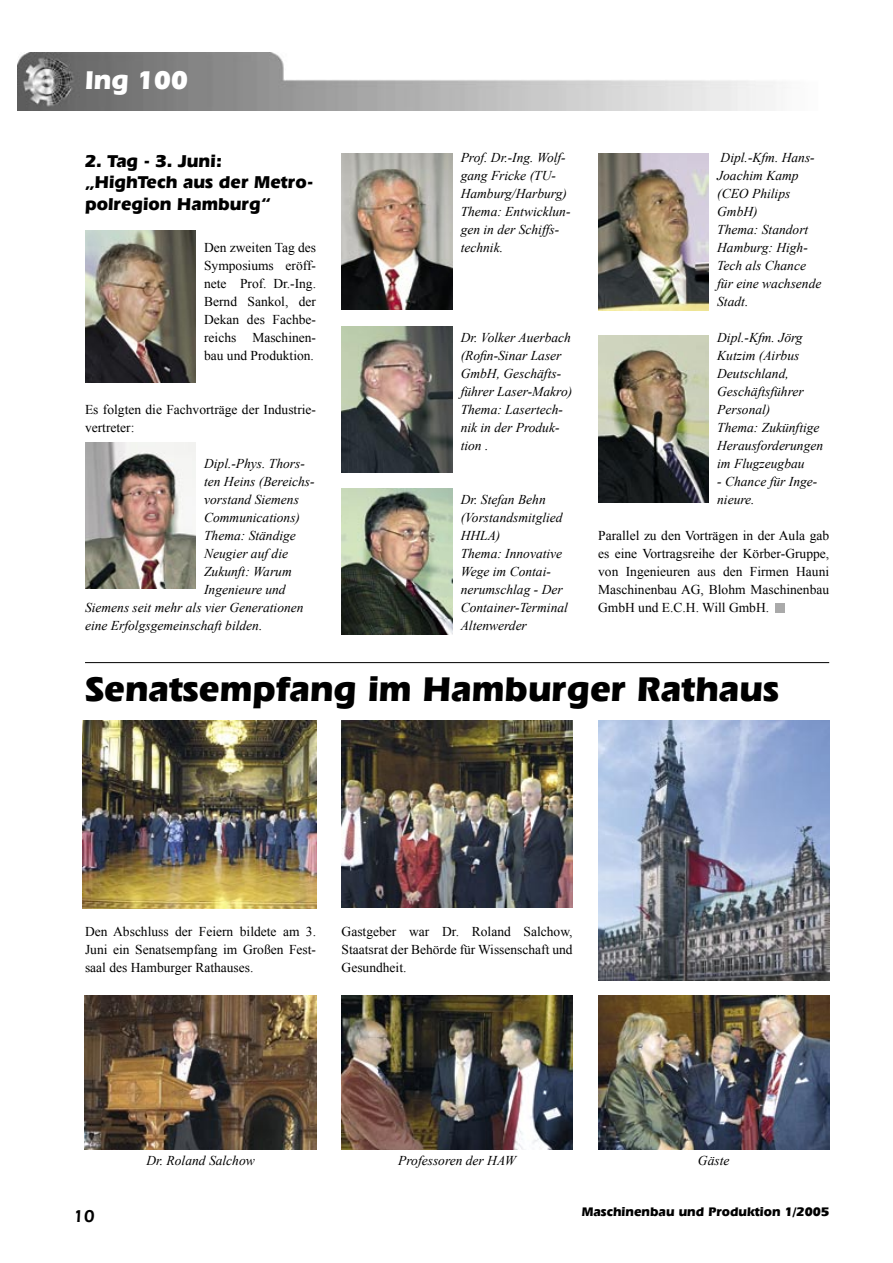
<style>
.page{position:relative;width:893px;height:1263px;background:#fff}
.page>*{position:absolute;margin:0;border:0;box-sizing:border-box;transform-origin:0 0}
.t1{font:700 36px "Eras IT Cby BT";color:#000}
.t2{font:700 27px "Eras IT Cby BT";color:#fff}
.t3{font:700 18px/21.6px "Eras IT Cby BT";color:#000}
.t4{font:600 18px "Eras IT Cby BT";color:#000}
.t5{font:italic 13.5px/18px "Times New Roman";color:#000}
.t6{font:13.5px/18px "Times New Roman";color:#000;text-align:justify}
.t7{font:700 13.05px "Eras IT Cby BT";color:#000}
</style>
<div class="page">
<img style="left:17px;top:53px;width:759px;height:58px">
<hr style="left:85px;top:662px;width:744px;height:1px;background:#000">
<img style="left:85px;top:230px;width:111px;height:152px">
<img style="left:85px;top:443px;width:111px;height:146px">
<img style="left:342px;top:153px;width:110px;height:157px">
<img style="left:342px;top:327px;width:110px;height:146px">
<img style="left:342px;top:488px;width:110px;height:146px">
<img style="left:598px;top:153px;width:111px;height:158px">
<img style="left:598px;top:336px;width:111px;height:167px">
<div style="left:776px;top:603px;width:9px;height:9px;background:#aaa"></div>
<img style="left:598px;top:720px;width:231px;height:261px">
<img style="left:342px;top:996px;width:231px;height:153px">
<img style="left:598px;top:996px;width:231px;height:153px">
<img style="left:83px;top:721px;width:233px;height:187px">
<img style="left:342px;top:721px;width:231px;height:187px">
<img style="left:85px;top:996px;width:231px;height:154px">
<h2 class="t2" style="left:85px;top:63px;width:105px">Ing 100</h2>
<h3 class="t3" style="left:85px;top:150px;width:230px">2. Tag - 3. Juni: „HighTech aus der Metro&shy;polregion Hamburg“</h3>
<p class="t6" style="left:204px;top:238px;width:113px">Den zweiten Tag des Symposiums eröff&shy;nete Prof. Dr.-Ing.<br>Bernd Sankol, der Dekan des Fachbe&shy;reichs Maschinen&shy;bau und Produktion.</p>
<p class="t6" style="left:85px;top:400px;width:233px">Es folgten die Fachvorträge der Industrie&shy;vertreter:</p>
<p class="t5" style="left:204px;top:454px;width:102px">Dipl.-Phys. Thors-</p>
<p class="t5" style="left:204px;top:472px;width:112px">ten Heins (Bereichs-</p>
<p class="t5" style="left:204px;top:490px;width:96px">vorstand Siemens</p>
<p class="t5" style="left:204px;top:508px;width:97px">Communications)</p>
<p class="t5" style="left:204px;top:526px;width:93px">Thema: Ständige</p>
<p class="t5" style="left:204px;top:544px;width:85px">Neugier auf die</p>
<p class="t5" style="left:204px;top:562px;width:89px">Zukunft: Warum</p>
<p class="t5" style="left:204px;top:580px;width:83px">Ingenieure und</p>
<p class="t5" style="left:85px;top:598px;width:220px">Siemens seit mehr als vier Generationen</p>
<p class="t5" style="left:85px;top:616px;width:179px">eine Erfolgsgemeinschaft bilden.</p>
<p class="t5" style="left:461px;top:148px;width:111px">Prof. Dr.-Ing. Wolf&shy;gang Fricke (TU-<br>Hamburg/Harburg)<br>Thema: Entwicklun&shy;gen in der Schiffs&shy;technik.</p>
<p class="t5" style="left:461px;top:328px;width:113px">Dr. Volker Auerbach (Rofin-Sinar Laser<br>GmbH, Geschäfts&shy;führer Laser-Makro)<br>Thema: Lasertech&shy;nik in der Produk&shy;tion .</p>
<p class="t5" style="left:461px;top:490px;width:109px">Dr. Stefan Behn (Vorstandsmitglied<br>HHLA)<br>Thema: Innovative<br>Wege im Contai&shy;nerumschlag - Der<br>Container-Terminal<br>Altenwerder</p>
<p class="t5" style="left:717px;top:148px;width:106px">Dipl.-Kfm. Hans-<br>Joachim Kamp (CEO Philips<br>GmbH)<br>Thema: Standort<br>Hamburg: High-<br>Tech als Chance für eine wachsende<br>Stadt.</p>
<p class="t5" style="left:717px;top:328px;width:107px">Dipl.-Kfm. Jörg<br>Kutzim (Airbus<br>Deutschland,<br>Geschäftsführer<br>Personal)<br>Thema: Zukünftige<br>Herausforderungen im Flugzeugbau</p>
<p class="t5" style="left:717px;top:472px;width:102px">- Chance für Inge&shy;nieure.</p>
<p class="t6" style="left:598px;top:526px;width:233px">Parallel zu den Vorträgen in der Aula gab es eine Vortragsreihe der Körber-Gruppe, von Ingenieuren aus den Firmen Hauni Maschinenbau AG, Blohm Maschinenbau GmbH und E.C.H. Will GmbH.</p>
<h1 class="t1" style="left:85px;top:666px;width:695px">Senatsempfang im Hamburger Rathaus</h1>
<p class="t6" style="left:85px;top:922px;width:233px">Den Abschluss der Feiern bildete am 3.<br>Juni ein Senatsempfang im Großen Fest&shy;saal des Hamburger Rathauses.</p>
<p class="t6" style="left:342px;top:922px;width:233px">Gastgeber war Dr. Roland Salchow, Staatsrat der Behörde für Wissenschaft und Gesundheit.</p>
<h3 class="t4" style="left:74px;top:1204px;width:23px">10</h3>
<p class="t5" style="left:146px;top:1151px;width:110px">Dr. Roland Salchow</p>
<p class="t5" style="left:398px;top:1151px;width:119px">Professoren der HAW</p>
<p class="t5" style="left:698px;top:1151px;width:33px">Gäste</p>
<p class="t7" style="left:582px;top:1203px;width:249px">Maschinenbau und Produktion 1/2005</p>
</div>
